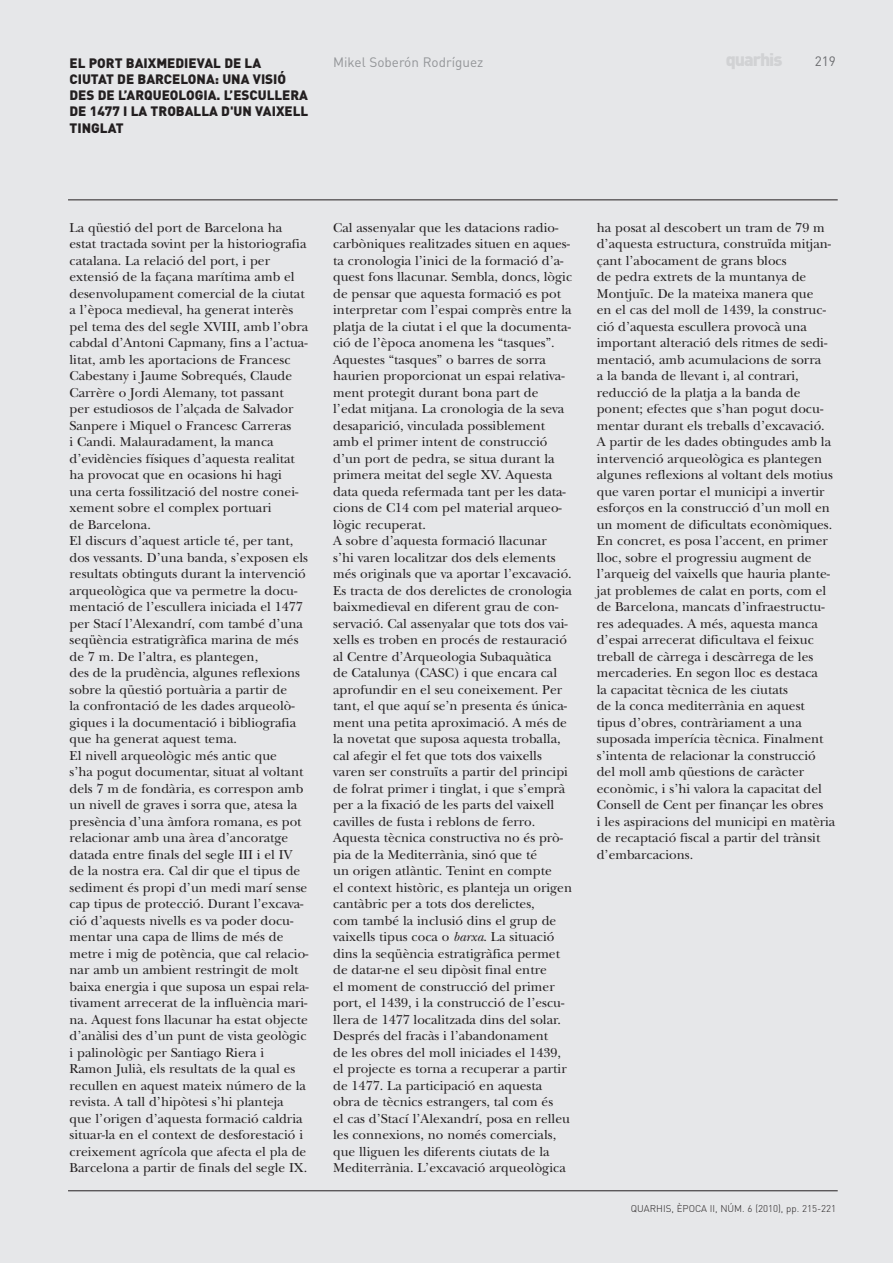
<style>
.page{position:relative;width:893px;height:1263px;background:#e6e7e9}
.page>*{position:absolute;margin:0;border:0;box-sizing:border-box;transform-origin:0 0}
.t1{font:900 18px "DIN";letter-spacing:-.06em;color:#d1d2d4}
.t2{font:13.5px/16.5px "New Baskerville";color:#231f20}
.t3{font:900 13.5px/16.2px "DIN";color:#231f20}
.t4{font:13.5px "DIN";color:#939598}
.t5{font:13.5px "DIN";color:#6c6d70}
.t6{font:300 9.75px "DIN";color:#231f20}
.s1{font-style:italic}
</style>
<div class="page">
<hr style="left:68px;top:1190px;width:770px;height:1px;background:#231f20">
<hr style="left:68px;top:200px;width:770px;height:1px;background:#231f20">
<h1 class="t1" style="left:726px;top:49px;width:58px">quarhis</h1>
<p class="t3" style="left:70px;top:55px;width:193px">EL PORT BAIXMEDIEVAL DE LA</p>
<p class="t4" style="left:333px;top:55px;width:152px">Mikel Soberón Rodríguez</p>
<p class="t5" style="left:815px;top:53px;width:23px">219</p>
<p class="t3" style="left:70px;top:71px;width:240px">CIUTAT DE BARCELONA: UNA VISIÓ<br>DES DE L’ARQUEOLOGIA. L’ESCULLERA<br>DE 1477 I LA TROBALLA D'UN VAIXELL<br>TINGLAT</p>
<p class="t2" style="left:70px;top:221px;width:241px">La qüestió del port de Barcelona ha estat tractada sovint per la historiografia catalana. La relació del port, i per extensió de la façana marítima amb el desenvolupament comercial de la ciutat a l’època medieval, ha generat interès pel tema des del segle XVIII, amb l’obra cabdal d’Antoni Capmany, fins a l’actua&shy;litat, amb les aportacions de Francesc Cabestany i Jaume Sobrequés, Claude Carrère o Jordi Alemany, tot passant<br>per estudiosos de l’alçada de Salvador Sanpere i Miquel o Francesc Carreras<br>i Candi. Malauradament, la manca d’evidències físiques d’aquesta realitat ha provocat que en ocasions hi hagi<br>una certa fossilització del nostre conei&shy;xement sobre el complex portuari<br>de Barcelona.<br>El discurs d’aquest article té, per tant, dos vessants. D’una banda, s’exposen els resultats obtinguts durant la intervenció arqueològica que va permetre la docu&shy;mentació de l’escullera iniciada el 1477 per Stací l’Alexandrí, com també d’una seqüència estratigràfica marina de més de 7 m. De l’altra, es plantegen,<br>des de la prudència, algunes reflexions sobre la qüestió portuària a partir de<br>la confrontació de les dades arqueolò&shy;giques i la documentació i bibliografia que ha generat aquest tema.<br>El nivell arqueològic més antic que<br>s’ha pogut documentar, situat al voltant dels 7 m de fondària, es correspon amb un nivell de graves i sorra que, atesa la presència d’una àmfora romana, es pot relacionar amb una àrea d’ancoratge datada entre finals del segle III i el IV de la nostra era. Cal dir que el tipus de sediment és propi d’un medi marí sense cap tipus de protecció. Durant l’excava&shy;ció d’aquests nivells es va poder docu&shy;mentar una capa de llims de més de metre i mig de potència, que cal relacio&shy;nar amb un ambient restringit de molt baixa energia i que suposa un espai rela&shy;tivament arrecerat de la influència mari&shy;na. Aquest fons llacunar ha estat objecte d’anàlisi des d’un punt de vista geològic i palinològic per Santiago Riera i Ramon Julià, els resultats de la qual es recullen en aquest mateix número de la revista. A tall d’hipòtesi s’hi planteja que l’origen d’aquesta formació caldria situar-la en el context de desforestació i creixement agrícola que afecta el pla de Barcelona a partir de finals del segle IX.</p>
<p class="t2" style="left:333px;top:221px;width:241px">Cal assenyalar que les datacions radio&shy;carbòniques realitzades situen en aques&shy;ta cronologia l’inici de la formació d’a&shy;quest fons llacunar. Sembla, doncs, lògic de pensar que aquesta formació es pot interpretar com l’espai comprès entre la platja de la ciutat i el que la documenta&shy;ció de l’època anomena les “tasques”.<br>Aquestes “tasques” o barres de sorra haurien proporcionat un espai relativa&shy;ment protegit durant bona part de l’edat mitjana. La cronologia de la seva desaparició, vinculada possiblement amb el primer intent de construcció d’un port de pedra, se situa durant la primera meitat del segle XV. Aquesta data queda refermada tant per les data&shy;cions de C14 com pel material arqueo&shy;lògic recuperat.<br>A sobre d’aquesta formació llacunar<br>s’hi varen localitzar dos dels elements més originals que va aportar l’excavació.<br>Es tracta de dos derelictes de cronologia baixmedieval en diferent grau de con&shy;servació. Cal assenyalar que tots dos vai&shy;xells es troben en procés de restauració al Centre d’Arqueologia Subaquàtica<br>de Catalunya (CASC) i que encara cal aprofundir en el seu coneixement. Per tant, el que aquí se’n presenta és única&shy;ment una petita aproximació. A més de la novetat que suposa aquesta troballa, cal afegir el fet que tots dos vaixells varen ser construïts a partir del principi de folrat primer i tinglat, i que s’emprà per a la fixació de les parts del vaixell cavilles de fusta i reblons de ferro.<br>Aquesta tècnica constructiva no és prò&shy;pia de la Mediterrània, sinó que té<br>un origen atlàntic. Tenint en compte<br>el context històric, es planteja un origen cantàbric per a tots dos derelictes,<br>com també la inclusió dins el grup de vaixells tipus coca o <span class="s1">barxa</span>. La situació dins la seqüència estratigràfica permet de datar-ne el seu dipòsit final entre<br>el moment de construcció del primer port, el 1439, i la construcció de l’escu&shy;llera de 1477 localitzada dins del solar.<br>Després del fracàs i l’abandonament<br>de les obres del moll iniciades el 1439, el projecte es torna a recuperar a partir de 1477. La participació en aquesta obra de tècnics estrangers, tal com és<br>el cas d’Stací l’Alexandrí, posa en relleu les connexions, no només comercials, que lliguen les diferents ciutats de la Mediterrània. L’excavació arqueològica</p>
<p class="t2" style="left:597px;top:221px;width:240px">ha posat al descobert un tram de 79 m d’aquesta estructura, construïda mitjan&shy;çant l’abocament de grans blocs<br>de pedra extrets de la muntanya de Montjuïc. De la mateixa manera que<br>en el cas del moll de 1439, la construc&shy;ció d’aquesta escullera provocà una important alteració dels ritmes de sedi&shy;mentació, amb acumulacions de sorra<br>a la banda de llevant i, al contrari, reducció de la platja a la banda de ponent; efectes que s’han pogut docu&shy;mentar durant els treballs d’excavació.<br>A partir de les dades obtingudes amb la intervenció arqueològica es plantegen algunes reflexions al voltant dels motius que varen portar el municipi a invertir esforços en la construcció d’un moll en un moment de dificultats econòmiques.<br>En concret, es posa l’accent, en primer lloc, sobre el progressiu augment de l’arqueig del vaixells que hauria plante&shy;jat problemes de calat en ports, com el de Barcelona, mancats d’infraestructu&shy;res adequades. A més, aquesta manca d’espai arrecerat dificultava el feixuc treball de càrrega i descàrrega de les mercaderies. En segon lloc es destaca<br>la capacitat tècnica de les ciutats<br>de la conca mediterrània en aquest tipus d’obres, contràriament a una suposada imperícia tècnica. Finalment s’intenta de relacionar la construcció del moll amb qüestions de caràcter econòmic, i s’hi valora la capacitat del Consell de Cent per finançar les obres<br>i les aspiracions del municipi en matèria de recaptació fiscal a partir del trànsit d’embarcacions.</p>
<p class="t6" style="left:631px;top:1202px;width:207px">QUARHIS, ÈPOCA II, NÚM. 6 (2010), pp. 215-221</p>
</div>
